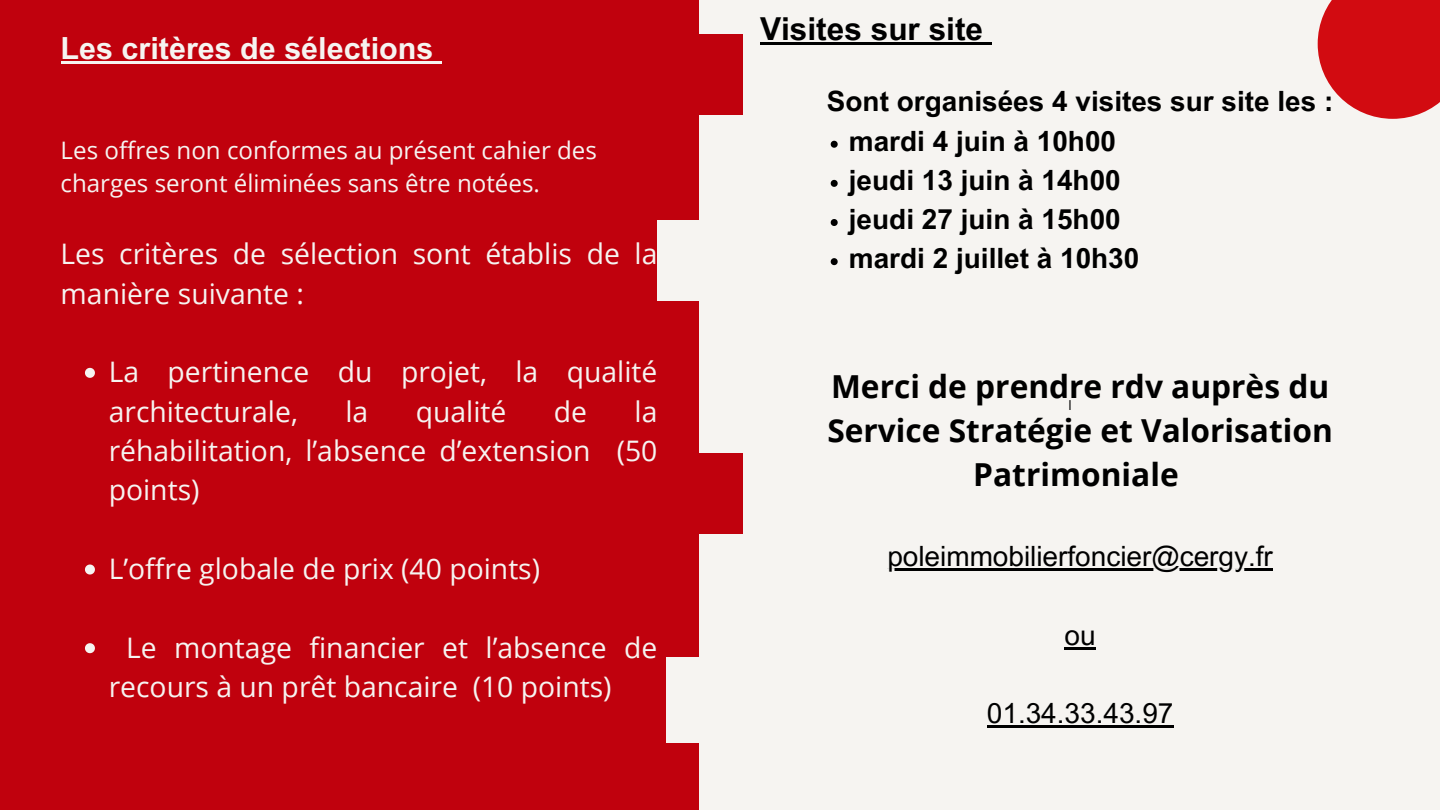
<style>
.page{position:relative;width:1440px;height:810px;background:#c0010d}
.page>*{position:absolute;margin:0;border:0;box-sizing:border-box;transform-origin:0 0}
.t1{font:700 31.7px/44px "Open Sans";color:#000;text-align:center}
.t2{font:700 31.6px "Arial MT Pro";color:#000}
.t3{font:700 30.5px "Arial MT Pro";color:#f6f4f1}
.t4{font:28.3px/39.3px "Open Sans";color:#f6f4f1}
.t5{font:700 28px "Arial MT Pro";color:#000}
.t6{font:28px "Arial MT Pro";color:#000}
.t7{font:24.1px/33.7px "Open Sans";color:#f6f4f1}
.t8{font:14.1px "Red Hat Display";color:#000}
</style>
<div class="page">
<div style="left:700px;top:0;width:740px;height:809px;background:#f6f4f1"></div>
<div style="left:657px;top:35px;width:85px;height:80px;background:#c0010d"></div>
<div style="left:657px;top:220px;width:85px;height:81px;background:#f6f4f1"></div>
<div style="left:657px;top:453px;width:85px;height:81px;background:#c0010d"></div>
<div style="left:666px;top:658px;width:85px;height:85px;background:#f6f4f1"></div>
<hr style="left:61px;top:61px;width:373px;height:3px;background:#f6f4f1">
<svg style="left:434px;top:61px;width:8px;height:3px"></svg>
<svg style="left:85px;top:368px;width:10px;height:10px"></svg>
<svg style="left:85px;top:565px;width:10px;height:10px"></svg>
<svg style="left:85px;top:643px;width:10px;height:10px"></svg>
<div style="left:1318px;top:0;width:122px;height:119px;background:#d20b11"></div>
<hr style="left:760px;top:42px;width:223px;height:3px;background:#000">
<svg style="left:983px;top:42px;width:9px;height:3px"></svg>
<svg style="left:831px;top:141px;width:7px;height:7px"></svg>
<svg style="left:831px;top:180px;width:7px;height:7px"></svg>
<svg style="left:831px;top:219px;width:7px;height:7px"></svg>
<svg style="left:831px;top:258px;width:7px;height:7px"></svg>
<hr style="left:887px;top:568px;width:386px;height:3px;background:#000">
<hr style="left:1065px;top:647px;width:31px;height:2px;background:#000">
<hr style="left:987px;top:725px;width:186px;height:3px;background:#000">
<p class="t3" style="left:61px;top:36px;width:374px">Les critères de sélections</p>
<h3 class="t7" style="left:61px;top:133px;width:538px">Les offres non conformes au présent cahier des charges seront éliminées sans être notées.</h3>
<p class="t4" style="left:61px;top:234px;width:598px">Les critères de sélection sont établis de la manière suivante :</p>
<p class="t4" style="left:109px;top:352px;width:550px">La pertinence du projet, la qualité architecturale,</p>
<p class="t4" style="left:345px;top:391px;width:24px">la</p>
<p class="t4" style="left:416px;top:391px;width:92px">qualité</p>
<p class="t4" style="left:554px;top:391px;width:35px">de</p>
<p class="t4" style="left:109px;top:391px;width:550px;text-align:justify;text-indent:526px">la réhabilitation, l’absence d’extension (50 points)</p>
<p class="t4" style="left:109px;top:548px;width:433px">L’offre globale de prix (40 points)</p>
<p class="t4" style="left:109px;top:627px;width:550px;text-indent:17px">Le montage financier et l’absence de recours à un prêt bancaire (10 points)</p>
<h1 class="t2" style="left:760px;top:17px;width:225px">Visites sur site</h1>
<h2 class="t5" style="left:827px;top:91px;width:508px">Sont organisées 4 visites sur site les :</h2>
<p class="t5" style="left:849px;top:130px;width:269px">mardi 4 juin à 10h00</p>
<p class="t5" style="left:849px;top:169px;width:273px">jeudi 13 juin à 14h00</p>
<p class="t5" style="left:849px;top:208px;width:273px">jeudi 27 juin à 15h00</p>
<p class="t5" style="left:849px;top:248px;width:292px">mardi 2 juillet à 10h30</p>
<h1 class="t1" style="left:827px;top:364px;width:507px">Merci de prendre rdv auprès du<br>Service Stratégie et Valorisation<br>Patrimoniale</h1>
<h1 class="t8" style="left:1068px;top:395px;width:5px">I</h1>
<h3 class="t6" style="left:887px;top:546px;width:387px">poleimmobilierfoncier@cergy.fr</h3>
<h3 class="t6" style="left:1065px;top:624px;width:33px">ou</h3>
<h3 class="t6" style="left:987px;top:703px;width:188px">01.34.33.43.97</h3>
</div>
